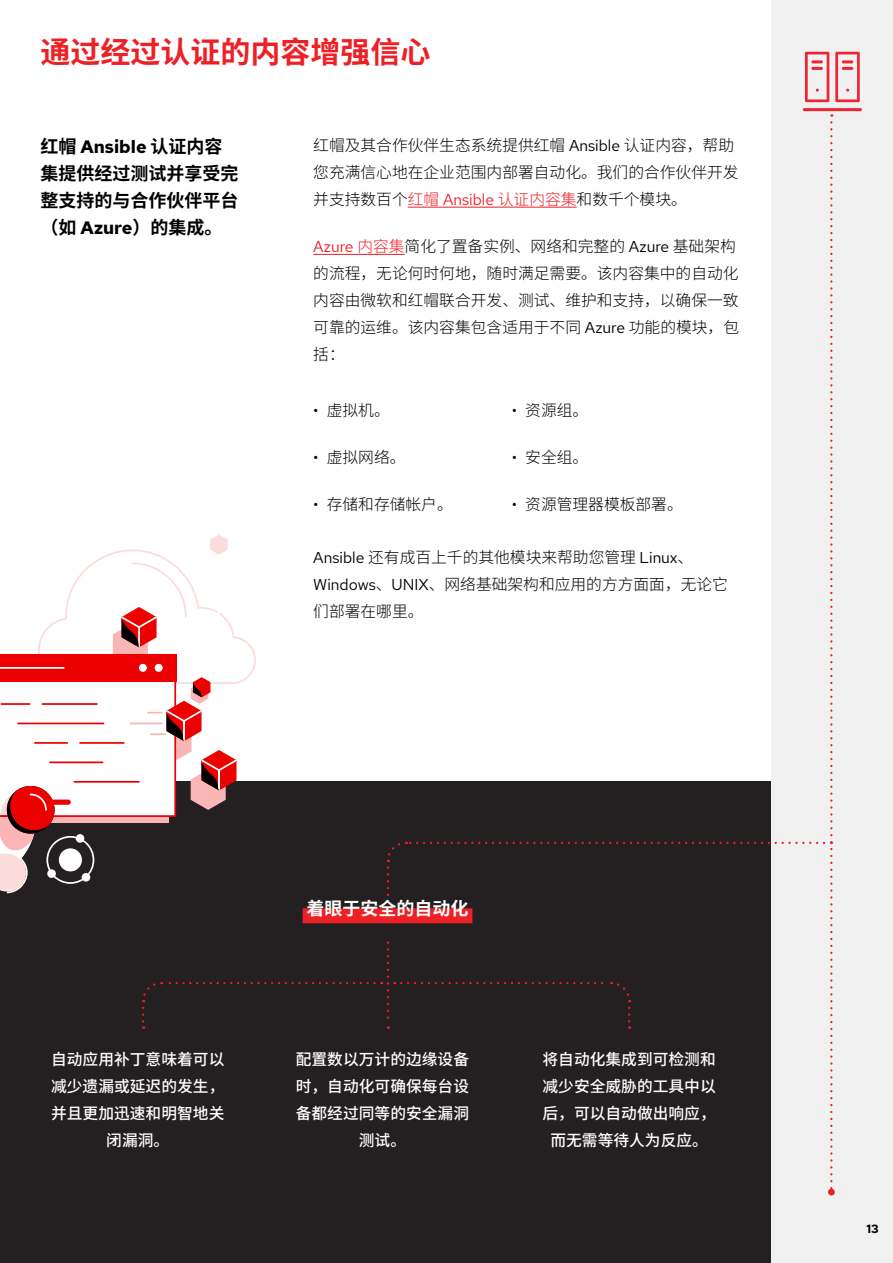
<style>
.page{position:relative;width:893px;height:1263px;background:#fff}
.page>*{position:absolute;margin:0;border:0;box-sizing:border-box;transform-origin:0 0}
.t1{font:700 30px "Noto Sans SC";color:#ed2026}
.t2{font:700 18px/27px "Noto Sans SC";color:#000;text-align:justify}
.t3{font:700 18px "Red Hat Text";color:#000}
.t4{font:700 18px "Noto Sans SC";color:#fff}
.t5{font:300 15.75px/27px "Noto Sans SC";color:#000}
.t6{font:500 15.75px/27px "Noto Sans SC";color:#fff;text-align:center}
.t7{font:700 12px "Red Hat Text";color:#000}
.s1{font-family:"Noto Sans SC"}
.s2{font-family:"Red Hat Text"}
.s3{font-family:"Red Hat Text";font-weight:400}
.s4{color:#ed2026}
.s5{font-family:"Red Hat Text";font-weight:400;color:#ed2026}
</style>
<div class="page">
<div style="left:0;top:782px;width:893px;height:481px;background:#241f21"></div>
<div style="left:771px;top:0;width:122px;height:1263px;background:#f1f1f2"></div>
<hr style="left:803px;top:108px;width:59px;height:3px;background:#ee2434">
<svg style="left:805px;top:52px;width:24px;height:50px"></svg>
<svg style="left:835px;top:52px;width:25px;height:50px"></svg>
<div style="left:828px;top:1189px;width:7px;height:6px;background:#ed2026;border-radius:50%"></div>
<svg style="left:830px;top:114px;width:2px;height:1075px"></svg>
<svg style="left:381px;top:841px;width:443px;height:188px"></svg>
<svg style="left:142px;top:982px;width:232px;height:20px"></svg>
<svg style="left:142px;top:1008px;width:2px;height:21px"></svg>
<svg style="left:0;top:535px;width:256px;height:358px"></svg>
<div style="left:48px;top:799px;width:23px;height:6px;background:#ed0000;border-radius:3px"></div>
<div style="left:191px;top:902px;width:389px;height:36px;background:#241f21"></div>
<div style="left:303px;top:908px;width:169px;height:15px;background:#ed2026"></div>
<hr style="left:408px;top:207px;width:169px;height:1px;background:#ed2026">
<hr style="left:313px;top:254px;width:92px;height:1px;background:#ed2026">
<h1 class="t1" style="left:40px;top:35px;width:391px">通过经过认证的内容增强信心</h1>
<p class="t3" style="left:40px;top:134px;width:184px"><span class="s1">红帽</span> Ansible <span class="s1">认证内容</span></p>
<p class="t2" style="left:40px;top:160px;width:199px">集提供经过测试并享受完整支持的与合作伙伴平台（如 <span class="s2">Azure</span>）的集成。</p>
<p class="t5" style="left:313px;top:132px;width:427px">红帽及其合作伙伴生态系统提供红帽 <span class="s3">Ansible</span> 认证内容，帮助您充满信心地在企业范围内部署自动化。我们的合作伙伴开发并支持数百个<span class="s4">红帽</span> <span class="s5">Ansible</span> <span class="s4">认证内容集</span>和数千个模块。</p>
<p class="t5" style="left:313px;top:233px;width:427px"><span class="s5">Azure</span> <span class="s4">内容集</span>简化了置备实例、网络和完整的 <span class="s3">Azure</span> 基础架构的流程，无论何时何地，随时满足需要。该内容集中的自动化内容由微软和红帽联合开发、测试、维护和支持，以确保一致可靠的运维。该内容集包含适用于不同 <span class="s3">Azure</span> 功能的模块，包括：</p>
<p class="t5" style="left:313px;top:397px;width:78px"><span class="s3">•</span> 虚拟机。</p>
<p class="t5" style="left:313px;top:444px;width:94px"><span class="s3">•</span> 虚拟网络。</p>
<p class="t5" style="left:313px;top:491px;width:141px"><span class="s3">•</span> 存储和存储帐户。</p>
<p class="t5" style="left:512px;top:397px;width:78px"><span class="s3">•</span> 资源组。</p>
<p class="t5" style="left:512px;top:444px;width:78px"><span class="s3">•</span> 安全组。</p>
<p class="t5" style="left:512px;top:491px;width:172px"><span class="s3">•</span> 资源管理器模板部署。</p>
<p class="t5" style="left:313px;top:544px;width:416px"><span class="s3">Ansible</span> 还有成百上千的其他模块来帮助您管理 <span class="s3">Linux</span>、<br><span class="s3">Windows</span>、<span class="s3">UNIX</span>、网络基础架构和应用的方方面面，无论它们部署在哪里。</p>
<p class="t6" style="left:51px;top:1046px;width:175px">自动应用补丁意味着可以减少遗漏或延迟的发生，并且更加迅速和明智地关闭漏洞。</p>
<p class="t4" style="left:307px;top:898px;width:163px">着眼于安全的自动化</p>
<p class="t6" style="left:296px;top:1046px;width:175px">配置数以万计的边缘设备时，自动化可确保每台设备都经过同等的安全漏洞测试。</p>
<p class="t6" style="left:542px;top:1046px;width:175px">将自动化集成到可检测和减少安全威胁的工具中以后，可以自动做出响应，而无需等待人为反应。</p>
<p class="t7" style="left:867px;top:1221px;width:14px">13</p>
</div>
